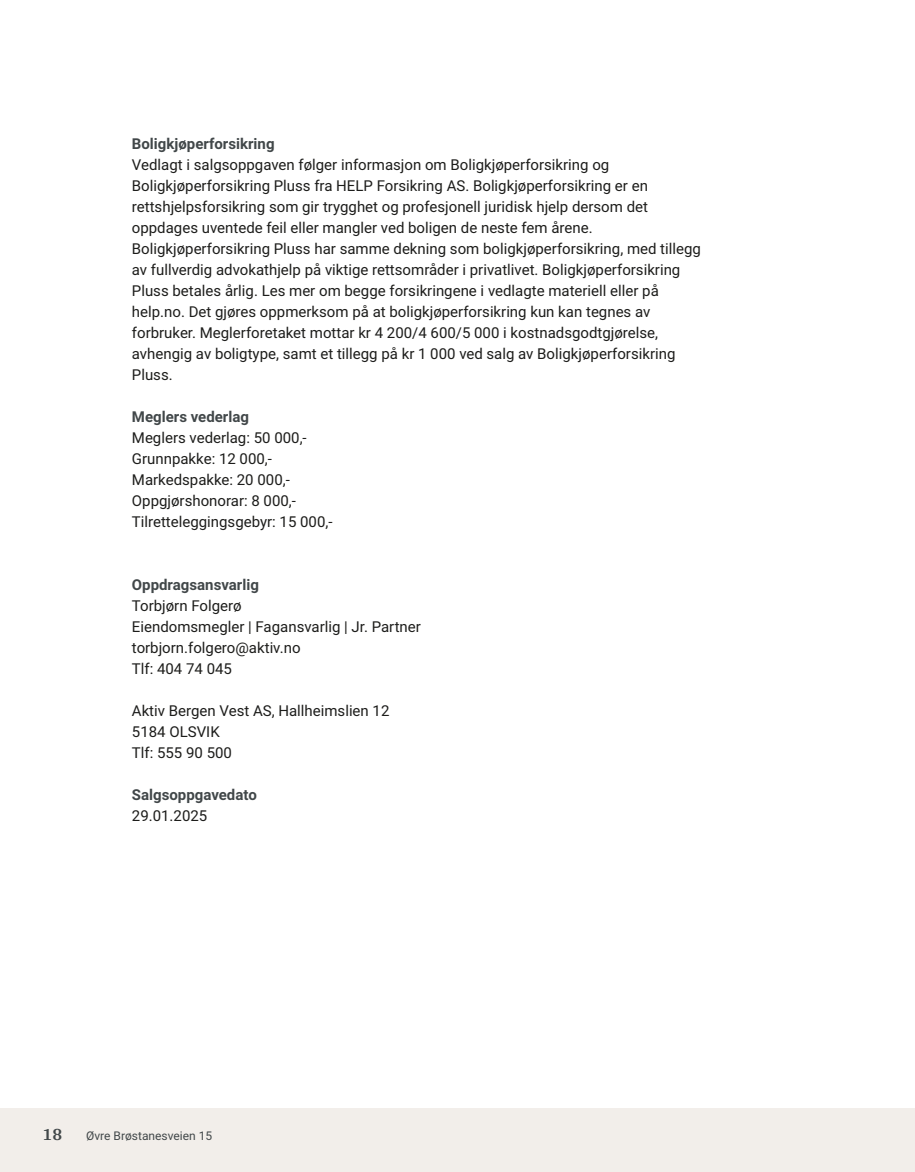
<style>
.page{position:relative;width:915px;height:1172px;background:#fff}
.page>*{position:absolute;margin:0;border:0;box-sizing:border-box;transform-origin:0 0}
.t1{font:700 18px "Arya";color:#414749}
.t2{font:15px/21px "Roboto Vitec";color:#1d1d1b}
.t3{font:700 15px "Roboto Vitec";color:#414749}
.t4{font:12px "Roboto Vitec";color:#414749}
</style>
<div class="page">
<div style="left:0;top:1108px;width:914px;height:64px;background:#f2eeea"></div>
<p class="t3" style="left:132px;top:133px;width:144px">Boligkjøperforsikring</p>
<p class="t2" style="left:132px;top:153px;width:570px">Vedlagt i salgsoppgaven følger informasjon om Boligkjøperforsikring og Boligkjøperforsikring Pluss fra HELP Forsikring AS. Boligkjøperforsikring er en rettshjelpsforsikring som gir trygghet og profesjonell juridisk hjelp dersom det oppdages uventede feil eller mangler ved boligen de neste fem årene.<br>Boligkjøperforsikring Pluss har samme dekning som boligkjøperforsikring, med tillegg av fullverdig advokathjelp på viktige rettsområder i privatlivet. Boligkjøperforsikring Pluss betales årlig. Les mer om begge forsikringene i vedlagte materiell eller på help.no. Det gjøres oppmerksom på at boligkjøperforsikring kun kan tegnes av forbruker. Meglerforetaket mottar kr 4 200/4 600/5 000 i kostnadsgodtgjørelse, avhengig av boligtype, samt et tillegg på kr 1 000 ved salg av Boligkjøperforsikring Pluss.</p>
<p class="t3" style="left:132px;top:406px;width:119px">Meglers vederlag</p>
<p class="t2" style="left:132px;top:426px;width:202px">Meglers vederlag: 50 000,‑<br>Grunnpakke: 12 000,‑<br>Markedspakke: 20 000,‑<br>Oppgjørshonorar: 8 000,‑<br>Tilretteleggingsgebyr: 15 000,‑</p>
<p class="t3" style="left:132px;top:574px;width:128px">Oppdragsansvarlig</p>
<p class="t2" style="left:132px;top:594px;width:290px">Torbjørn Folgerø<br>Eiendomsmegler | Fagansvarlig | Jr. Partner torbjorn.folgero@aktiv.no<br>Tlf: 404 74 045</p>
<p class="t2" style="left:132px;top:699px;width:259px">Aktiv Bergen Vest AS, Hallheimslien 12<br>5184 OLSVIK<br>Tlf: 555 90 500</p>
<p class="t3" style="left:132px;top:784px;width:126px">Salgsoppgavedato</p>
<p class="t2" style="left:132px;top:804px;width:77px">29.01.2025</p>
<p class="t1" style="left:43px;top:1123px;width:21px">18</p>
<p class="t4" style="left:86px;top:1127px;width:127px">Øvre Brøstanesveien 15</p>
</div>
